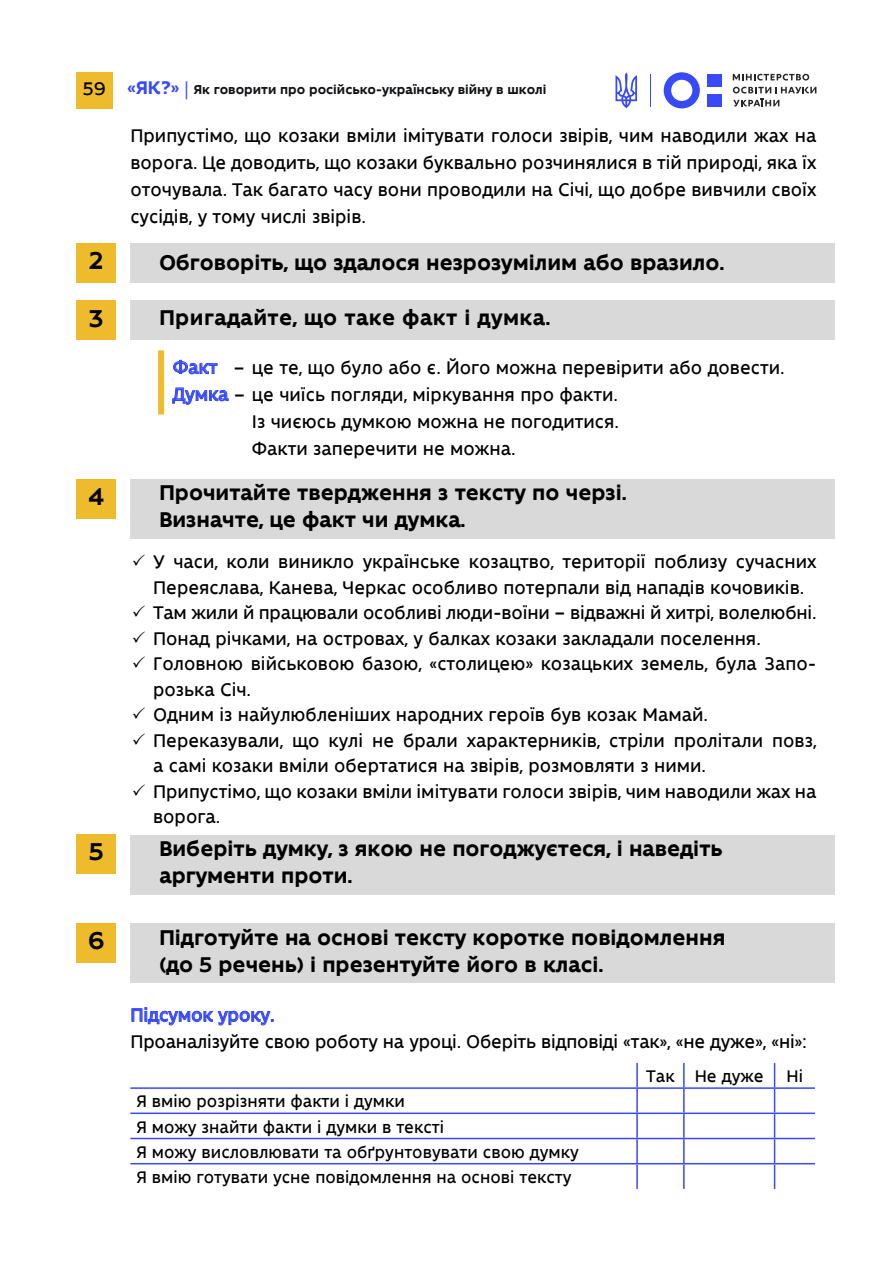
<style>
.page{position:relative;width:893px;height:1263px;background:#fff}
.page>*{position:absolute;margin:0;border:0;box-sizing:border-box;transform-origin:0 0}
.t1{font:700 24px "Innerspace";color:#000}
.t2{font:700 21px/27px "Innerspace";color:#000}
.t3{font:700 21px "Innerspace";letter-spacing:.02em;color:#000}
.t4{font:18px/25.5px "Microtype";color:#000;text-align:justify}
.t5{font:18px "Microtype";color:#3849fa}
.t6{font:16.5px/25.2px "Microtype";color:#000}
.t7{font:700 12.75px "Innerspace";color:#111215}
.s1{font-family:"Microtype";font-weight:400;font-size:18px;color:#000}
.s2{font-size:18px;color:#3849fa}
.s3{color:#3849fa}
</style>
<div class="page">
<div style="left:77px;top:72px;width:36px;height:36px;background:#eebb2c"></div>
<svg style="left:664px;top:72px;width:36px;height:36px"></svg>
<div style="left:707px;top:94px;width:14px;height:13px;background:#3849fa"></div>
<div style="left:707px;top:74px;width:14px;height:13px;background:#3849fa"></div>
<svg style="left:733px;top:74px;width:76px;height:7px"></svg>
<svg style="left:733px;top:87px;width:83px;height:20px"></svg>
<svg style="left:615px;top:72px;width:22px;height:36px"></svg>
<hr style="left:650px;top:74px;width:1px;height:33px;background:#3849fa">
<svg style="left:173px;top:360px;width:45px;height:14px"></svg>
<svg style="left:172px;top:387px;width:57px;height:18px"></svg>
<div style="left:130px;top:243px;width:705px;height:40px;background:#d9d9da"></div>
<div style="left:130px;top:835px;width:705px;height:59px;background:#d9d9da"></div>
<div style="left:130px;top:923px;width:705px;height:60px;background:#d9d9da"></div>
<div style="left:130px;top:479px;width:705px;height:59px;background:#d9d9da"></div>
<div style="left:130px;top:300px;width:705px;height:40px;background:#d9d9da"></div>
<div style="left:158px;top:350px;width:6px;height:64px;background:#eebb2c"></div>
<div style="left:77px;top:243px;width:39px;height:40px;background:#eebb2c"></div>
<div style="left:77px;top:834px;width:39px;height:40px;background:#eebb2c"></div>
<div style="left:77px;top:923px;width:39px;height:39px;background:#eebb2c"></div>
<div style="left:77px;top:300px;width:39px;height:40px;background:#eebb2c"></div>
<div style="left:77px;top:479px;width:39px;height:39px;background:#eebb2c"></div>
<svg style="left:131px;top:1007px;width:142px;height:19px"></svg>
<hr style="left:636px;top:1063px;width:2px;height:24px;background:#3849fa">
<hr style="left:683px;top:1063px;width:2px;height:24px;background:#3849fa">
<hr style="left:130px;top:1087px;width:507px;height:2px;background:#3849fa">
<hr style="left:637px;top:1087px;width:47px;height:2px;background:#3849fa">
<hr style="left:636px;top:1089px;width:2px;height:23px;background:#3849fa">
<hr style="left:684px;top:1087px;width:91px;height:2px;background:#3849fa">
<hr style="left:683px;top:1089px;width:2px;height:23px;background:#3849fa">
<hr style="left:775px;top:1087px;width:40px;height:2px;background:#3849fa">
<hr style="left:130px;top:1112px;width:507px;height:2px;background:#3849fa">
<hr style="left:637px;top:1112px;width:47px;height:2px;background:#3849fa">
<hr style="left:636px;top:1114px;width:2px;height:24px;background:#3849fa">
<hr style="left:684px;top:1112px;width:91px;height:2px;background:#3849fa">
<hr style="left:683px;top:1114px;width:2px;height:24px;background:#3849fa">
<hr style="left:775px;top:1112px;width:40px;height:2px;background:#3849fa">
<hr style="left:130px;top:1138px;width:507px;height:1px;background:#3849fa">
<hr style="left:637px;top:1138px;width:47px;height:1px;background:#3849fa">
<hr style="left:636px;top:1139px;width:2px;height:24px;background:#3849fa">
<hr style="left:684px;top:1138px;width:91px;height:1px;background:#3849fa">
<hr style="left:683px;top:1139px;width:2px;height:24px;background:#3849fa">
<hr style="left:775px;top:1138px;width:40px;height:1px;background:#3849fa">
<hr style="left:130px;top:1163px;width:507px;height:1px;background:#3849fa">
<hr style="left:637px;top:1163px;width:47px;height:1px;background:#3849fa">
<hr style="left:636px;top:1164px;width:2px;height:25px;background:#3849fa">
<hr style="left:684px;top:1163px;width:91px;height:1px;background:#3849fa">
<hr style="left:683px;top:1164px;width:2px;height:25px;background:#3849fa">
<hr style="left:775px;top:1163px;width:40px;height:1px;background:#3849fa">
<svg style="left:774px;top:1063px;width:1px;height:126px"></svg>
<p class="t7" style="left:83px;top:83px;width:465px"><span class="s1">59</span> <span class="s2">«ЯК?»</span> Як говорити про російсько-українську війну в школі</p>
<p class="t4" style="left:130px;top:123px;width:688px;line-height:27px">Припустімо, що козаки вміли імітувати голоси звірів, чим наводили жах на ворога. Це доводить, що козаки буквально розчинялися в тій природі, яка їх оточувала. Так багато часу вони проводили на Січі, що добре вивчили своїх сусідів, у тому числі звірів.</p>
<h1 class="t1" style="left:89px;top:248px;width:16px">2</h1>
<p class="t2" style="left:159px;top:250px;width:567px">Обговоріть, що здалося незрозумілим або вразило.</p>
<h1 class="t1" style="left:89px;top:305px;width:16px">3</h1>
<p class="t3" style="left:159px;top:306px;width:393px">Пригадайте, що таке факт і думка.</p>
<p class="t4" style="left:173px;top:355px;width:613px"><span class="s3">Факт</span> – це те, що було або є. Його можна перевірити або довести.</p>
<p class="t4" style="left:173px;top:382px;width:446px"><span class="s3">Думка</span> – це чиїсь погляди, міркування про факти.</p>
<p class="t4" style="left:252px;top:409px;width:368px">Із чиєюсь думкою можна не погодитися.</p>
<p class="t4" style="left:252px;top:436px;width:265px">Факти заперечити не можна.</p>
<h1 class="t1" style="left:89px;top:483px;width:17px">4</h1>
<p class="t2" style="left:159px;top:480px;width:469px">Прочитайте твердження з тексту по черзі.<br>Визначте, це факт чи думка.</p>
<p class="t4" style="left:153px;top:550px;width:665px;text-align:left">У часи, коли виникло українське козацтво, території поблизу сучасних Переяслава, Канева, Черкас особливо потерпали від нападів кочовиків.<br>Там жили й працювали особливі люди-воїни – відважні й хитрі, волелюбні.<br>Понад річками, на островах, у балках козаки закладали поселення.<br>Головною військовою базою, «столицею» козацьких земель, була Запо&shy;розька Січ.<br>Одним із найулюбленіших народних героїв був козак Мамай.<br>Переказували, що кулі не брали характерників, стріли пролітали повз, а самі козаки вміли обертатися на звірів, розмовляти з ними.<br>Припустімо, що козаки вміли імітувати голоси звірів, чим наводили жах на ворога.</p>
<h1 class="t1" style="left:89px;top:839px;width:16px">5</h1>
<p class="t2" style="left:159px;top:836px;width:565px">Виберіть думку, з якою не погоджуєтеся, і наведіть аргументи проти.</p>
<h1 class="t1" style="left:88px;top:927px;width:18px">6</h1>
<p class="t2" style="left:159px;top:924px;width:568px">Підготуйте на основі тексту коротке повідомлення (до 5 речень) і презентуйте його в класі.</p>
<p class="t5" style="left:130px;top:1005px;width:145px">Підсумок уроку.</p>
<p class="t4" style="left:130px;top:1030px;width:678px">Проаналізуйте свою роботу на уроці. Оберіть відповіді «так», «не дуже», «ні»:</p>
<p class="t6" style="left:646px;top:1064px;width:119px">Так Не дуже</p>
<p class="t6" style="left:786px;top:1064px;width:18px">Ні</p>
<p class="t6" style="left:136px;top:1089px;width:444px">Я вмію розрізняти факти і думки<br>Я можу знайти факти і думки в тексті<br>Я можу висловлювати та обґрунтовувати свою думку Я вмію готувати усне повідомлення на основі тексту</p>
</div>
